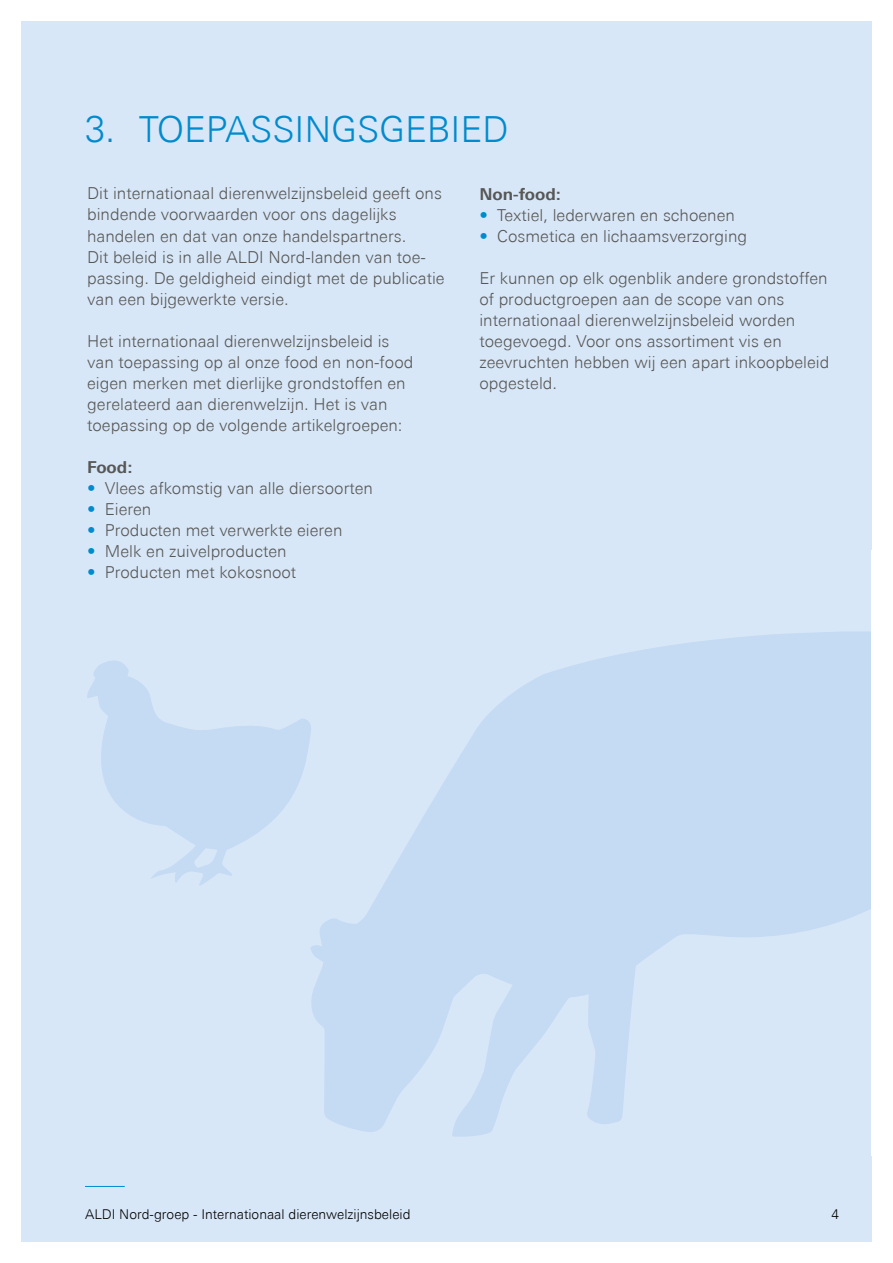
<style>
.page{position:relative;width:893px;height:1263px;background:#fff}
.page>*{position:absolute;margin:0;border:0;box-sizing:border-box;transform-origin:0 0}
.t1{font:300 36px "Univers Next Pro";color:#008bcf}
.t2{font:300 16.5px/21px "Univers Next Pro";color:#575756}
.t3{font:700 16.5px "Univers Next Pro";color:#575756}
.t4{font:300 13.5px "Univers Next Pro";color:#000}
.s1{color:#008bcf}
</style>
<div class="page">
<div style="left:21px;top:21px;width:851px;height:1221px;background:#d8e7f7"></div>
<svg style="left:310px;top:631px;width:562px;height:509px;fill:#c4dbf3"></svg>
<hr style="left:85px;top:1186px;width:40px;height:1px;background:#008bcf">
<svg style="left:87px;top:651px;width:225px;height:235px"></svg>
<h1 class="t1" style="left:85px;top:108px;width:425px">3. TOEPASSINGSGEBIED</h1>
<p class="t2" style="left:87px;top:183px;width:359px">Dit internationaal dierenwelzijnsbeleid geeft ons bindende voorwaarden voor ons dagelijks handelen en dat van onze handelspartners.<br>Dit beleid is in alle ALDI Nord-landen van toe&shy;passing. De geldigheid eindigt met de publicatie van een bijgewerkte versie.</p>
<p class="t2" style="left:87px;top:330px;width:328px">Het internationaal dierenwelzijnsbeleid is van toepassing op al onze food en non-food eigen merken met dierlijke grondstoffen en gerelateerd aan dierenwelzijn. Het is van toepassing op de volgende artikelgroepen:</p>
<p class="t3" style="left:87px;top:457px;width:47px">Food:</p>
<p class="t2" style="left:87px;top:477px;width:287px"><span class="s1">•</span> Vlees afkomstig van alle diersoorten</p>
<p class="t2" style="left:87px;top:498px;width:66px"><span class="s1">•</span> Eieren</p>
<p class="t2" style="left:87px;top:519px;width:257px"><span class="s1">•</span> Producten met verwerkte eieren</p>
<p class="t2" style="left:87px;top:540px;width:201px"><span class="s1">•</span> Melk en zuivelproducten</p>
<p class="t2" style="left:87px;top:561px;width:211px"><span class="s1">•</span> Producten met kokosnoot</p>
<p class="t3" style="left:479px;top:184px;width:83px">Non-food:</p>
<p class="t2" style="left:479px;top:204px;width:257px"><span class="s1">•</span> Textiel, lederwaren en schoenen</p>
<p class="t2" style="left:479px;top:225px;width:269px"><span class="s1">•</span> Cosmetica en lichaamsverzorging</p>
<p class="t2" style="left:479px;top:267px;width:351px">Er kunnen op elk ogenblik andere grondstoffen of productgroepen aan de scope van ons internationaal dierenwelzijnsbeleid worden toegevoegd. Voor ons assortiment vis en zeevruchten hebben wij een apart inkoopbeleid opgesteld.</p>
<p class="t4" style="left:85px;top:1206px;width:356px">International Buying Policy for Cotton | As of January 2020</p>
<p class="t4" style="left:85px;top:1206px;width:327px">ALDI Nord-groep - Internationaal dierenwelzijnsbeleid</p>
</div>
